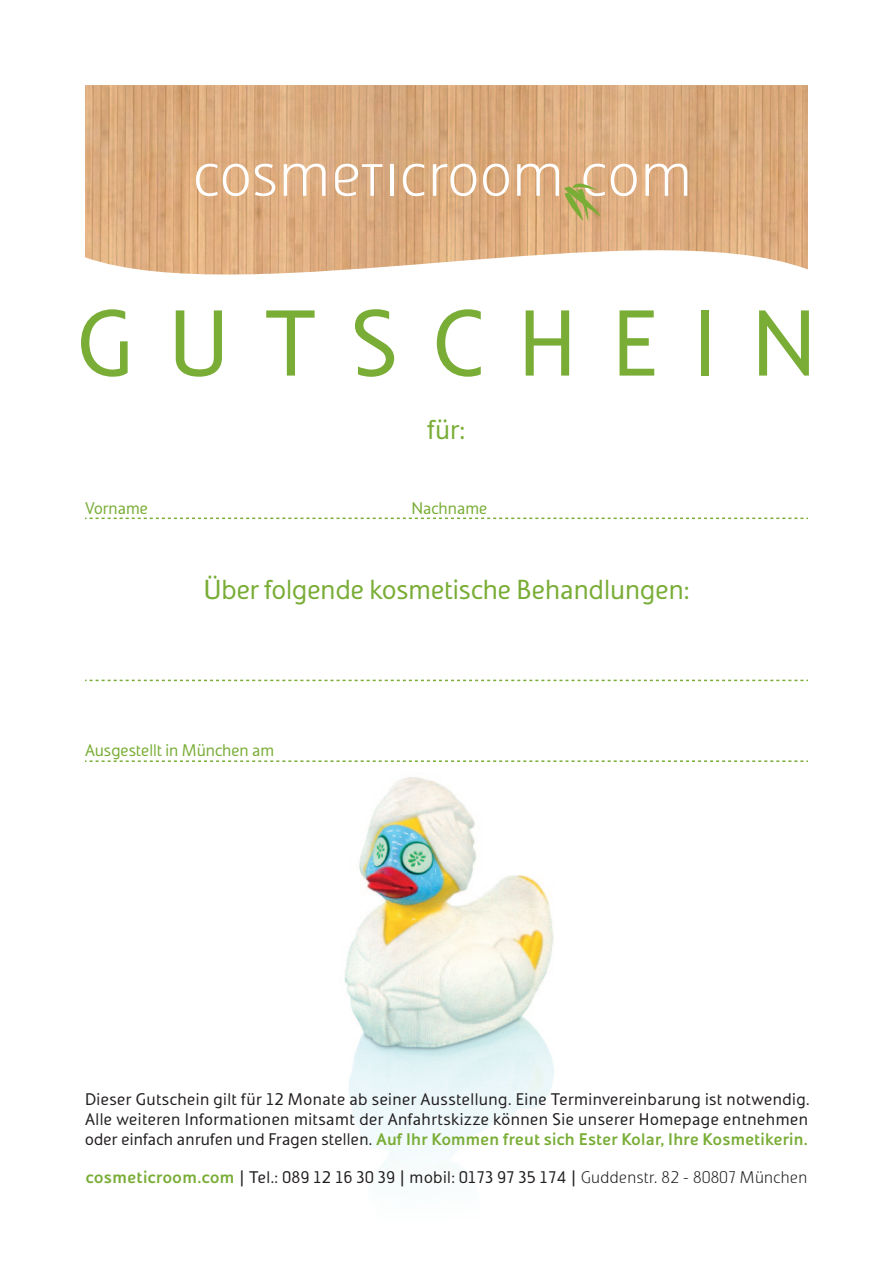
<style>
.page{position:relative;width:893px;height:1263px;background:#fff}
.page>*{position:absolute;margin:0;border:0;box-sizing:border-box;transform-origin:0 0}
.t1{font:91.5px "Solo Sans";letter-spacing:.38em;color:#79ad36}
.t2{font:27px "Solo Sans";color:#79ad36}
.t3{font:16.5px/20.2px "Solo Sans";letter-spacing:.025em;color:#231f20;text-align:justify}
.t4{font:16.5px "Solo Sans";color:#79ad36}
.s1{font-weight:700;color:#79ad36}
.s2{font-weight:300}
</style>
<div class="page">
<img style="left:344px;top:777px;width:210px;height:404px">
<img style="left:85px;top:85px;width:723px;height:190px">
<svg style="left:196px;top:164px;width:21px;height:32px"></svg>
<svg style="left:223px;top:164px;width:26px;height:32px"></svg>
<svg style="left:255px;top:164px;width:20px;height:32px"></svg>
<svg style="left:284px;top:164px;width:42px;height:32px"></svg>
<hr style="left:391px;top:164px;width:3px;height:32px;background:#fff">
<svg style="left:403px;top:164px;width:21px;height:32px"></svg>
<svg style="left:433px;top:164px;width:43px;height:32px"></svg>
<svg style="left:483px;top:164px;width:26px;height:32px"></svg>
<svg style="left:611px;top:164px;width:26px;height:32px"></svg>
<svg style="left:645px;top:164px;width:42px;height:32px"></svg>
<svg style="left:335px;top:164px;width:47px;height:32px"></svg>
<svg style="left:517px;top:164px;width:88px;height:57px;background:#d8b686"></svg>
<svg style="left:85px;top:518px;width:723px;height:1px"></svg>
<svg style="left:85px;top:680px;width:723px;height:1px"></svg>
<svg style="left:85px;top:760px;width:723px;height:2px"></svg>
<h1 class="t1" style="left:77px;top:291px;width:741px">GUTSCHEIN</h1>
<h2 class="t2" style="left:427px;top:414px;width:39px">für:</h2>
<p class="t4" style="left:85px;top:498px;width:64px">Vorname</p>
<p class="t4" style="left:412px;top:498px;width:77px">Nachname</p>
<h2 class="t2" style="left:203px;top:574px;width:488px">Über folgende kosmetische Behandlungen:</h2>
<p class="t4" style="left:85px;top:741px;width:191px">Ausgestellt in München am</p>
<p class="t3" style="left:85px;top:1089px;width:726px">Dieser Gutschein gilt für 12 Monate ab seiner Ausstellung. Eine Terminvereinbarung ist notwendig.<br>Alle weiteren Informationen mitsamt der Anfahrtskizze können Sie unserer Homepage entnehmen oder einfach anrufen und Fragen stellen. <span class="s1">Auf Ihr Kommen freut sich Ester Kolar, Ihre Kosmetikerin.</span></p>
<p class="t3" style="left:86px;top:1167px;width:723px"><span class="s1">cosmeticroom.com</span> | Tel.: 089 12 16 30 39 | mobil: 0173 97 35 174 | <span class="s2">Guddenstr. 82 - 80807 München</span></p>
</div>
